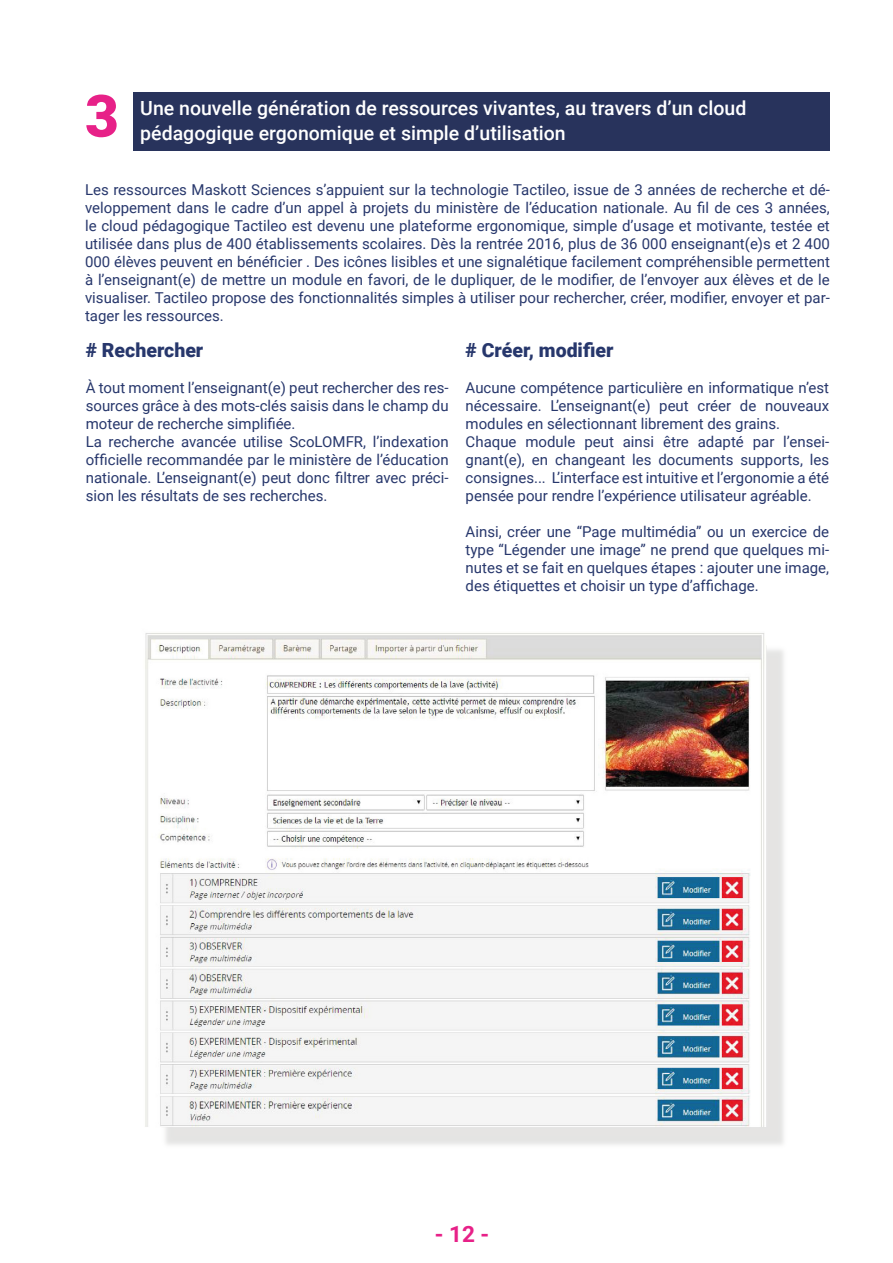
<style>
.page{position:relative;width:893px;height:1263px;background:#fff}
.page>*{position:absolute;margin:0;border:0;box-sizing:border-box;transform-origin:0 0}
.t1{font:900 58.5px "Roboto";color:#e72188}
.t2{font:700 22.5px "Roboto";color:#e72188}
.t3{font:500 19.5px/25.5px "Roboto";color:#fff}
.t4{font:900 19.5px "Roboto";color:#27376c}
.t5{font:15px/18px "Roboto";color:#27376c;text-align:justify}
</style>
<div class="page">
<div style="left:133px;top:93px;width:697px;height:58px;background:#28335c"></div>
<img style="left:145px;top:633px;width:639px;height:512px">
<h1 class="t1" style="left:85px;top:82px;width:35px">3</h1>
<h3 class="t3" style="left:140px;top:95px;width:607px">Une nouvelle génération de ressources vivantes, au travers d’un cloud pédagogique ergonomique et simple d’utilisation</h3>
<p class="t5" style="left:85px;top:181px;width:746px">Les ressources Maskott Sciences s’appuient sur la technologie Tactileo, issue de 3 années de recherche et dé&shy;veloppement dans le cadre d’un appel à projets du ministère de l’éducation nationale. Au fil de ces 3 années, le cloud pédagogique Tactileo est devenu une plateforme ergonomique, simple d’usage et motivante, testée et utilisée dans plus de 400 établissements scolaires. Dès la rentrée 2016, plus de 36 000 enseignant(e)s et 2 400<br>000 élèves peuvent en bénéficier . Des icônes lisibles et une signalétique facilement compréhensible permettent à l’enseignant(e) de mettre un module en favori, de le dupliquer, de le modifier, de l’envoyer aux élèves et de le visualiser. Tactileo propose des fonctionnalités simples à utiliser pour rechercher, créer, modifier, envoyer et par&shy;tager les ressources.</p>
<h3 class="t4" style="left:86px;top:339px;width:119px"># Rechercher</h3>
<p class="t5" style="left:86px;top:379px;width:364px;text-align:left">À tout moment l’enseignant(e) peut rechercher des res&shy;sources grâce à des mots-clés saisis dans le champ du moteur de recherche simplifiée.<br>La recherche avancée utilise ScoLOMFR, l’indexation officielle recommandée par le ministère de l’éducation nationale. L’enseignant(e) peut donc filtrer avec préci&shy;sion les résultats de ses recherches.</p>
<h3 class="t4" style="left:466px;top:339px;width:149px"># Créer, modifier</h3>
<p class="t5" style="left:466px;top:379px;width:365px;text-align:left">Aucune compétence particulière en informatique n’est nécessaire. L’enseignant(e) peut créer de nouveaux modules en sélectionnant librement des grains.<br>Chaque module peut ainsi être adapté par l’ensei&shy;gnant(e), en changeant les documents supports, les consignes... L’interface est intuitive et l’ergonomie a été pensée pour rendre l’expérience utilisateur agréable.</p>
<p class="t5" style="left:466px;top:523px;width:365px">Ainsi, créer une “Page multimédia” ou un exercice de type “Légender une image” ne prend que quelques mi&shy;nutes et se fait en quelques étapes : ajouter une image, des étiquettes et choisir un type d’affichage.</p>
<h2 class="t2" style="left:435px;top:1221px;width:56px">- 12 -</h2>
</div>
